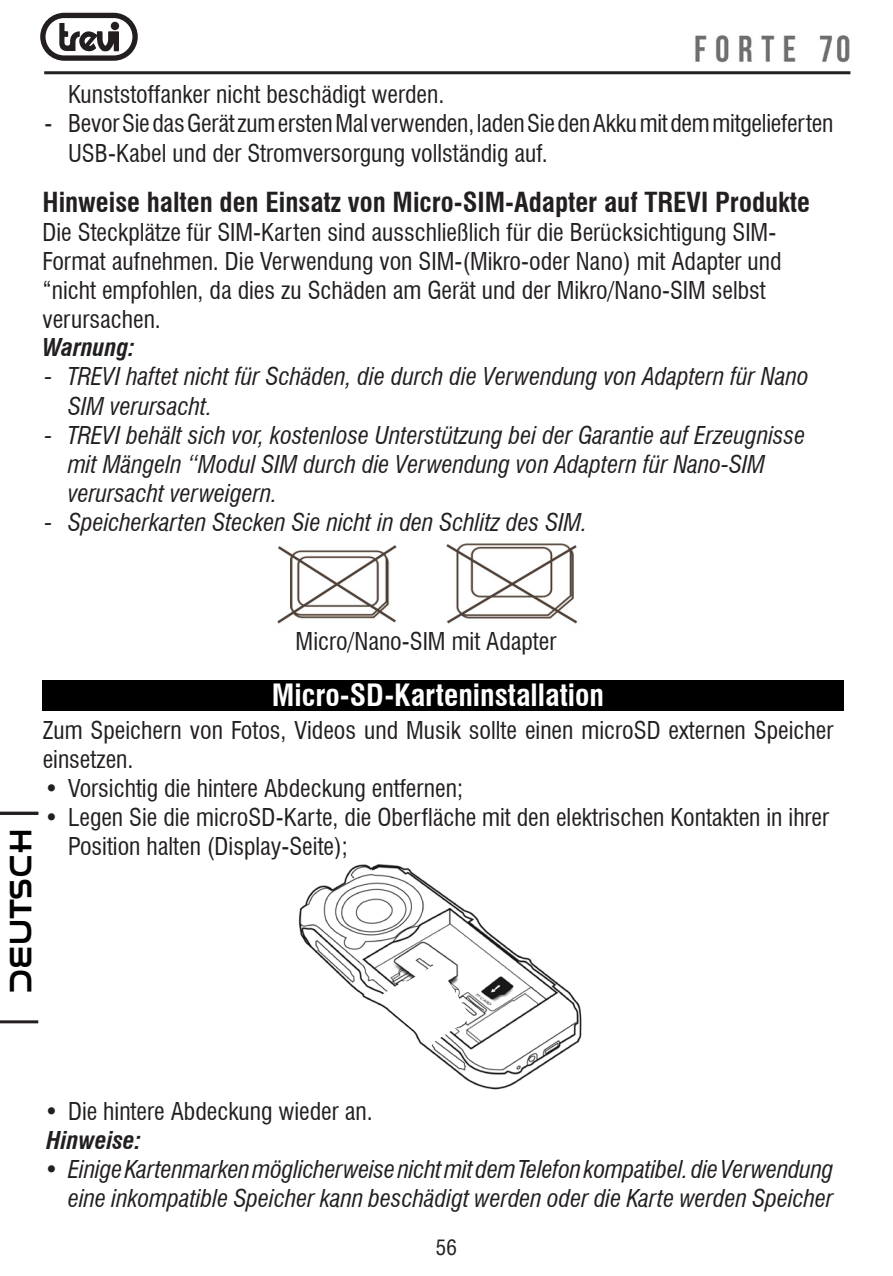
<style>
.page{position:relative;width:893px;height:1276px;background:#fff}
.page>*{position:absolute;margin:0;border:0;box-sizing:border-box;transform-origin:0 0}
.Titolo{font:700 condensed 30px "Swiss 721 BT";color:#fff}
.t1{font:700 30px "Droid Logo";color:#000}
.Sottotitolo{font:700 condensed 27px "Swiss 721 BT";color:#231f20}
.Testo_rientrato{font:italic condensed 24px "Swiss 721 BT";color:#231f20}
.Testo_rientrato-2{font:condensed 24px "Swiss 721 BT";color:#231f20}
.Sottotitolo-2{font:condensed 24px/28.8px "Swiss 721 BT";color:#231f20}
.Corpo_testo{font:condensed 24px/28.8px "Swiss 721 BT";color:#231f20}
.Titolo-2{font:condensed 24px "Swiss 721 BT";color:#231f20}
.Corpo_testo-2{font:italic 700 condensed 24px "Swiss 721 BT";color:#231f20}
.Sottotitolo-3{font:italic 700 condensed 24px "Swiss 721 BT";color:#231f20}
.t2{font:condensed 21px "Helvetica";color:#231f20}
</style>
<div class="page">
<svg style="left:40px;top:13px;width:98px;height:48px"></svg>
<hr style="left:44px;top:71px;width:806px;height:3px;background:#231f20">
<img style="left:695px;top:35px;width:155px;height:28px">
<div style="left:43px;top:680px;width:801px;height:31px;background:#000"></div>
<img style="left:277px;top:543px;width:301px;height:81px">
<img style="left:299px;top:864px;width:283px;height:226px">
<hr style="left:0;top:811px;width:38px;height:3px;background:#231f20">
<hr style="left:0;top:1020px;width:38px;height:3px;background:#231f20">
<hr style="left:0;top:812px;width:38px;height:3px;background:#231f20">
<svg style="left:378px;top:964px;width:92px;height:85px"></svg>
<p class="Testo_rientrato-2" style="left:68px;top:80px;width:378px">Kunststoffanker nicht beschädigt werden.</p>
<p class="Testo_rientrato-2" style="left:44px;top:109px;width:790px">- Bevor Sie das Gerät zum ersten Mal verwenden, laden Sie den Akku mit dem mitgelieferten</p>
<p class="Testo_rientrato-2" style="left:68px;top:138px;width:481px">USB-Kabel und der Stromversorgung vollständig auf.</p>
<p class="Sottotitolo" style="left:43px;top:186px;width:769px">Hinweise halten den Einsatz von Micro-SIM-Adapter auf TREVI Produkte</p>
<p class="Sottotitolo-2" style="left:43px;top:218px;width:740px">Die Steckplätze für SIM-Karten sind ausschließlich für die Berücksichtigung SIM-Format aufnehmen. Die Verwendung von SIM-(Mikro-oder Nano) mit Adapter und “nicht empfohlen, da dies zu Schäden am Gerät und der Mikro/Nano-SIM selbst verursachen.</p>
<p class="Sottotitolo-3" style="left:43px;top:333px;width:94px">Warnung:</p>
<p class="Testo_rientrato" style="left:44px;top:362px;width:766px">- TREVI haftet nicht für Schäden, die durch die Verwendung von Adaptern für Nano</p>
<p class="Testo_rientrato" style="left:68px;top:391px;width:146px">SIM verursacht.</p>
<p class="Testo_rientrato" style="left:44px;top:420px;width:762px">- TREVI behält sich vor, kostenlose Unterstützung bei der Garantie auf Erzeugnisse</p>
<p class="Testo_rientrato" style="left:68px;top:449px;width:699px">mit Mängeln “Modul SIM durch die Verwendung von Adaptern für Nano-SIM</p>
<p class="Testo_rientrato" style="left:68px;top:479px;width:211px">verursacht verweigern.</p>
<p class="Testo_rientrato" style="left:44px;top:508px;width:544px">- Speicherkarten Stecken Sie nicht in den Schlitz des SIM.</p>
<p class="t1" style="left:2px;top:992px;width:165px;rotate:-90deg">DEUTSCH</p>
<p class="Titolo-2" style="left:296px;top:627px;width:262px">Micro/Nano-SIM mit Adapter</p>
<p class="Titolo" style="left:272px;top:676px;width:334px">Micro-SD-Karteninstallation</p>
<p class="Corpo_testo" style="left:43px;top:715px;width:792px">Zum Speichern von Fotos, Videos und Musik sollte einen microSD externen Speicher einsetzen.</p>
<p class="Testo_rientrato-2" style="left:44px;top:773px;width:420px">• Vorsichtig die hintere Abdeckung entfernen;</p>
<p class="Testo_rientrato-2" style="left:44px;top:802px;width:786px">• Legen Sie die microSD-Karte, die Oberfläche mit den elektrischen Kontakten in ihrer</p>
<p class="Testo_rientrato-2" style="left:68px;top:831px;width:281px">Position halten (Display-Seite);</p>
<p class="Testo_rientrato-2" style="left:44px;top:1096px;width:330px">• Die hintere Abdeckung wieder an.</p>
<p class="Corpo_testo-2" style="left:47px;top:1125px;width:96px">Hinweise:</p>
<p class="Testo_rientrato" style="left:44px;top:1154px;width:791px">• Einige Kartenmarken möglicherweise nicht mit dem Telefon kompatibel. die Verwendung</p>
<p class="Testo_rientrato" style="left:68px;top:1183px;width:767px">eine inkompatible Speicher kann beschädigt werden oder die Karte werden Speicher</p>
<p class="t2" style="left:436px;top:1234px;width:22px">56</p>
</div>
